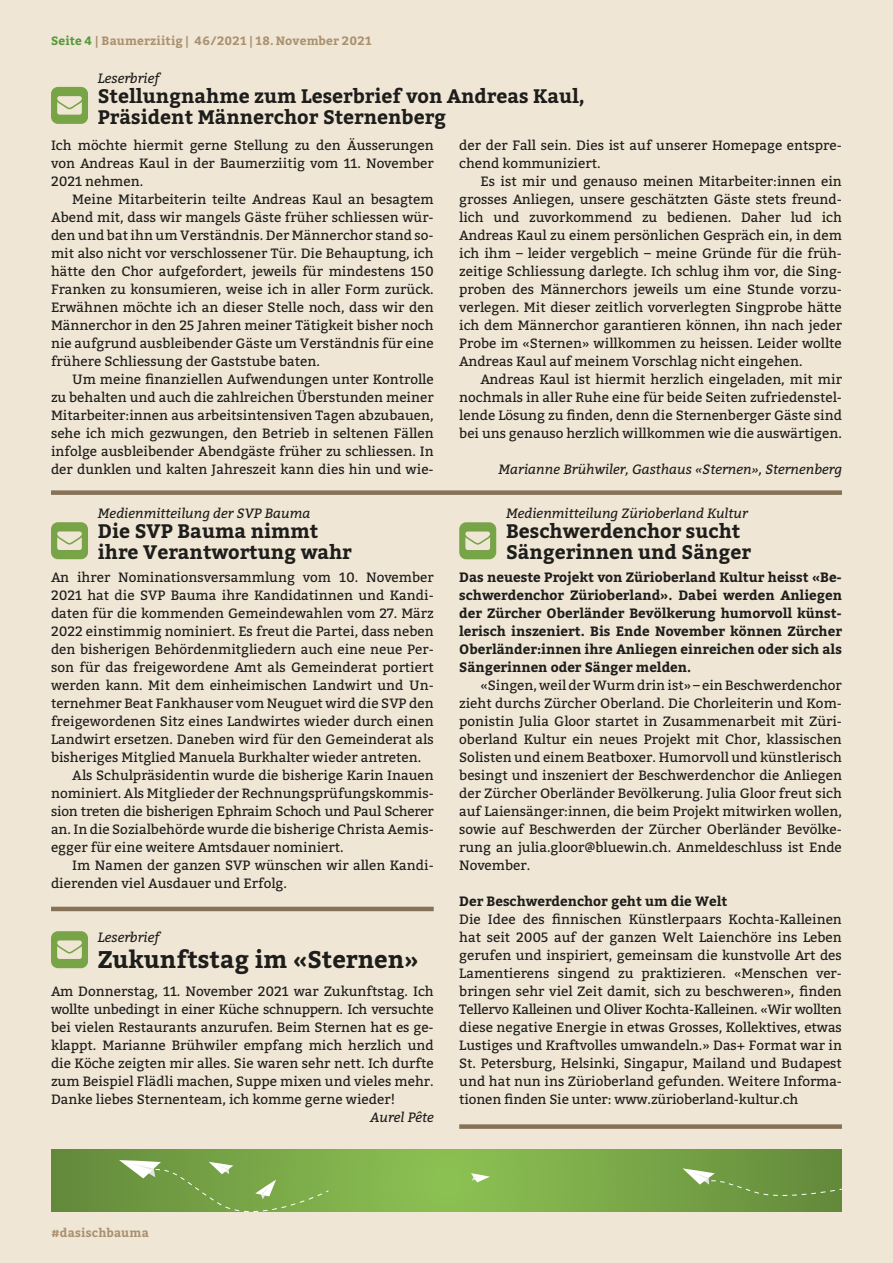
<style>
.page{position:relative;width:893px;height:1263px;background:#f0e6d5}
.page>*{position:absolute;margin:0;border:0;box-sizing:border-box;transform-origin:0 0}
.t1{font:700 24px "Bitter";color:#1d1d1b}
.t2{font:700 19.5px/21px "Bitter";color:#1d1d1b}
.t3{font:13.5px/18px "Bitter";color:#1d1d1b;text-align:justify}
.t4{font:700 13.5px/18px "Bitter";color:#1d1d1b;text-align:justify}
.t5{font:italic 13.5px "Bitter";color:#1d1d1b}
.t6{font:13.5px "Bitter";letter-spacing:-.02em;color:#1d1d1b}
.t7{font:700 12px "Bitter";letter-spacing:.015em;color:#aa916f}
.s1{color:#569a3b}
</style>
<div class="page">
<div style="left:51px;top:490px;width:791px;height:5px;background:#857257"></div>
<hr style="left:51px;top:907px;width:383px;height:4px;background:#857257">
<div style="left:459px;top:1124px;width:383px;height:5px;background:#857257"></div>
<svg style="left:51px;top:522px;width:37px;height:37px"></svg>
<svg style="left:51px;top:87px;width:37px;height:37px"></svg>
<svg style="left:459px;top:522px;width:37px;height:37px"></svg>
<svg style="left:51px;top:931px;width:37px;height:37px"></svg>
<svg style="left:51px;top:1149px;width:791px;height:63px"></svg>
<svg style="left:683px;top:1168px;width:159px;height:30px"></svg>
<svg style="left:471px;top:1173px;width:19px;height:9px"></svg>
<svg style="left:119px;top:1160px;width:210px;height:52px"></svg>
<p class="t7" style="left:51px;top:33px;width:322px"><span class="s1">Seite 4</span> | Baumerziitig | 46/2021 | 18. November 2021</p>
<p class="t5" style="left:98px;top:70px;width:63px">Leserbrief</p>
<h2 class="t2" style="left:98px;top:86px;width:489px">Stellungnahme zum Leserbrief von Andreas Kaul,<br>Präsident Männerchor Sternenberg</h2>
<p class="t3" style="left:51px;top:136px;width:384px">Ich möchte hiermit gerne Stellung zu den Äusserungen von Andreas Kaul in der Baumerziitig vom 11. November 2021 nehmen.</p>
<p class="t3" style="left:51px;top:190px;width:384px;text-indent:21px">Meine Mitarbeiterin teilte Andreas Kaul an besagtem Abend mit, dass wir mangels Gäste früher schliessen wür&shy;den und bat ihn um Verständnis. Der Männerchor stand so&shy;mit also nicht vor verschlossener Tür. Die Behauptung, ich hätte den Chor aufgefordert, jeweils für mindestens 150<br>Franken zu konsumieren, weise ich in aller Form zurück.<br>Erwähnen möchte ich an dieser Stelle noch, dass wir den Männerchor in den 25 Jahren meiner Tätigkeit bisher noch nie aufgrund ausbleibender Gäste um Verständnis für eine frühere Schliessung der Gaststube baten.</p>
<p class="t3" style="left:51px;top:370px;width:384px;text-indent:21px">Um meine finanziellen Aufwendungen unter Kontrolle zu behalten und auch die zahlreichen Überstunden meiner Mitarbeiter:innen aus arbeitsintensiven Tagen abzubauen, sehe ich mich gezwungen, den Betrieb in seltenen Fällen infolge ausbleibender Abendgäste früher zu schliessen. In der dunklen und kalten Jahreszeit kann dies hin und wie-</p>
<p class="t3" style="left:459px;top:136px;width:384px">der der Fall sein. Dies ist auf unserer Homepage entspre&shy;chend kommuniziert.</p>
<p class="t3" style="left:459px;top:172px;width:384px;text-indent:21px">Es ist mir und genauso meinen Mitarbeiter:innen ein grosses Anliegen, unsere geschätzten Gäste stets freund&shy;lich und zuvorkommend zu bedienen. Daher lud ich Andreas Kaul zu einem persönlichen Gespräch ein, in dem ich ihm – leider vergeblich – meine Gründe für die früh&shy;zeitige Schliessung darlegte. Ich schlug ihm vor, die Sing&shy;proben des Männerchors jeweils um eine Stunde vorzu&shy;verlegen. Mit dieser zeitlich vorverlegten Singprobe hätte ich dem Männerchor garantieren können, ihn nach jeder Probe im «Sternen» willkommen zu heissen. Leider wollte Andreas Kaul auf meinem Vorschlag nicht eingehen.</p>
<p class="t3" style="left:459px;top:370px;width:384px;text-indent:21px">Andreas Kaul ist hiermit herzlich eingeladen, mit mir nochmals in aller Ruhe eine für beide Seiten zufriedenstel&shy;lende Lösung zu finden, denn die Sternenberger Gäste sind bei uns genauso herzlich willkommen wie die auswärtigen.</p>
<p class="t5" style="left:499px;top:460px;width:345px">Marianne Brühwiler, Gasthaus «Sternen», Sternenberg</p>
<p class="t5" style="left:506px;top:505px;width:243px">Medienmitteilung Zürioberland Kultur</p>
<h2 class="t2" style="left:506px;top:521px;width:246px">Beschwerdenchor sucht<br>Sängerinnen und Sänger</h2>
<p class="t4" style="left:459px;top:568px;width:384px">Das neueste Projekt von Zürioberland Kultur heisst «Be&shy;schwerdenchor Zürioberland». Dabei werden Anliegen der Zürcher Oberländer Bevölkerung humorvoll künst&shy;lerisch inszeniert. Bis Ende November können Zürcher Oberländer:innen ihre Anliegen einreichen oder sich als Sängerinnen oder Sänger melden.</p>
<p class="t3" style="left:459px;top:676px;width:384px;text-indent:21px">«Singen, weil der Wurm drin ist» – ein Beschwerdenchor zieht durchs Zürcher Oberland. Die Chorleiterin und Kom&shy;ponistin Julia Gloor startet in Zusammenarbeit mit Züri&shy;oberland Kultur ein neues Projekt mit Chor, klassischen Solisten und einem Beatboxer. Humorvoll und künstlerisch besingt und inszeniert der Beschwerdenchor die Anliegen der Zürcher Oberländer Bevölkerung. Julia Gloor freut sich auf Laiensänger:innen, die beim Projekt mitwirken wollen, sowie auf Beschwerden der Zürcher Oberländer Bevölke&shy;rung an julia.gloor@bluewin.ch. Anmeldeschluss ist Ende November.</p>
<p class="t4" style="left:459px;top:892px;width:270px">Der Beschwerdenchor geht um die Welt</p>
<p class="t3" style="left:459px;top:910px;width:384px">Die Idee des finnischen Künstlerpaars Kochta-Kalleinen hat seit 2005 auf der ganzen Welt Laienchöre ins Leben gerufen und inspiriert, gemeinsam die kunstvolle Art des Lamentierens singend zu praktizieren. «Menschen ver&shy;bringen sehr viel Zeit damit, sich zu beschweren», finden Tellervo Kalleinen und Oliver Kochta-Kalleinen. «Wir wollten diese negative Energie in etwas Grosses, Kollektives, etwas Lustiges und Kraftvolles umwandeln.» Das+ Format war in St. Petersburg, Helsinki, Singapur, Mailand und Budapest und hat nun ins Zürioberland gefunden. Weitere Informa&shy;tionen finden Sie unter: www.zürioberland-kultur.ch</p>
<p class="t5" style="left:98px;top:505px;width:214px">Medienmitteilung der SVP Bauma</p>
<h2 class="t2" style="left:98px;top:521px;width:256px">Die SVP Bauma nimmt ihre Verantwortung wahr</h2>
<p class="t3" style="left:51px;top:568px;width:384px">An ihrer Nominationsversammlung vom 10. November</p>
<p class="t3" style="left:51px;top:586px;width:384px">2021 hat die SVP Bauma ihre Kandidatinnen und Kandi-</p>
<p class="t3" style="left:51px;top:604px;width:384px">daten für die kommenden Gemeindewahlen vom 27. März</p>
<p class="t3" style="left:51px;top:622px;width:384px">2022 einstimmig nominiert. Es freut die Partei, dass neben</p>
<p class="t3" style="left:51px;top:640px;width:384px">den bisherigen Behördenmitgliedern auch eine neue Per-</p>
<p class="t3" style="left:51px;top:658px;width:384px">son für das freigewordene Amt als Gemeinderat portiert</p>
<p class="t3" style="left:51px;top:676px;width:384px">werden kann. Mit dem einheimischen Landwirt und Un-</p>
<p class="t3" style="left:51px;top:694px;width:384px">ternehmer Beat Fankhauser vom Neuguet wird die SVP den</p>
<p class="t3" style="left:51px;top:712px;width:384px">freigewordenen Sitz eines Landwirtes wieder durch einen</p>
<p class="t3" style="left:51px;top:730px;width:384px">Landwirt ersetzen. Daneben wird für den Gemeinderat als</p>
<p class="t3" style="left:51px;top:748px;width:372px">bisheriges Mitglied Manuela Burkhalter wieder antreten.</p>
<p class="t3" style="left:72px;top:766px;width:363px">Als Schulpräsidentin wurde die bisherige Karin Inauen</p>
<p class="t3" style="left:51px;top:784px;width:384px">nominiert. Als Mitglieder der Rechnungsprüfungskommis-</p>
<p class="t6" style="left:51px;top:802px;width:384px">sion treten die bisherigen Ephraim Schoch und Paul Scherer</p>
<p class="t3" style="left:51px;top:820px;width:383px">an. In die Sozialbehörde wurde die bisherige Christa Aemis-</p>
<p class="t3" style="left:51px;top:838px;width:294px">egger für eine weitere Amtsdauer nominiert.</p>
<p class="t3" style="left:72px;top:856px;width:363px">Im Namen der ganzen SVP wünschen wir allen Kandi-</p>
<p class="t3" style="left:51px;top:874px;width:237px">dierenden viel Ausdauer und Erfolg.</p>
<p class="t5" style="left:98px;top:929px;width:63px">Leserbrief</p>
<h1 class="t1" style="left:98px;top:944px;width:322px">Zukunftstag im «Sternen»</h1>
<p class="t3" style="left:51px;top:982px;width:384px">Am Donnerstag, 11. November 2021 war Zukunftstag. Ich wollte unbedingt in einer Küche schnuppern. Ich versuchte bei vielen Restaurants anzurufen. Beim Sternen hat es ge&shy;klappt. Marianne Brühwiler empfang mich herzlich und die Köche zeigten mir alles. Sie waren sehr nett. Ich durfte zum Beispiel Flädli machen, Suppe mixen und vieles mehr.<br>Danke liebes Sternenteam, ich komme gerne wieder!</p>
<p class="t5" style="left:370px;top:1108px;width:65px">Aurel Pête</p>
<p class="t7" style="left:51px;top:1225px;width:99px">#dasischbauma</p>
</div>
